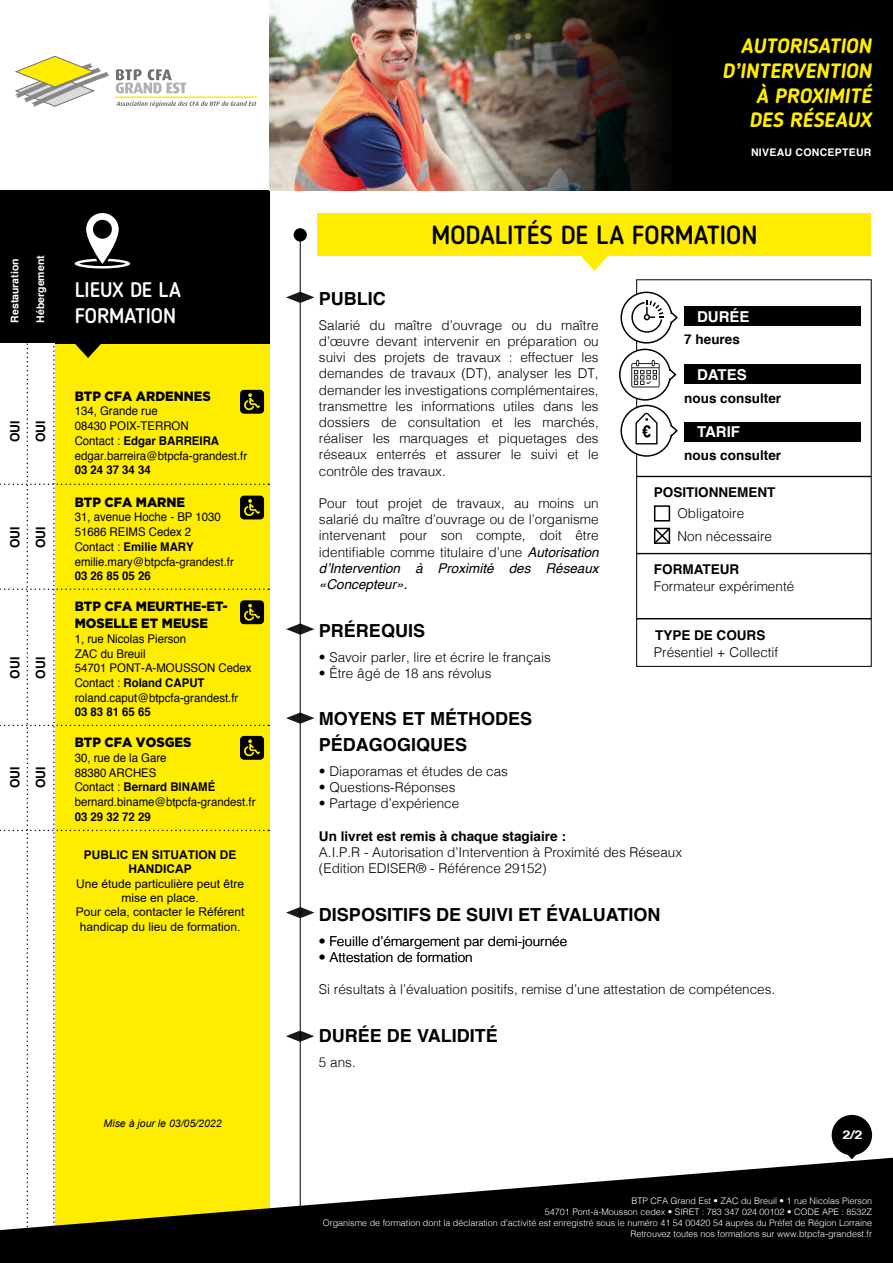
<style>
.page{position:relative;width:893px;height:1263px;background:#fff}
.page>*{position:absolute;margin:0;border:0;box-sizing:border-box;transform-origin:0 0}
.t1{font:500 25.95px "Blogger Sans";color:#000}
.t2{font:500 21px/25.2px "Blogger Sans";color:#fff}
.t3{font:italic 700 20.7px/24.8px "Blogger Sans";color:#ffed00;text-align:right}
.t4{font:700 18px/25.2px "Helvetica";color:#000}
.t5{font:700 15px "Helvetica";color:#fff}
.t6{font:300 13.5px/16.2px "Helvetica";color:#000;text-align:justify}
.t7{font:700 13.5px "Helvetica";color:#000}
.t8{font:900 13.5px/16.2px "Gotham HTF";color:#000;scale:.95 1}
.t9{font:700 12.75px/25.7px "Helvetica";color:#000;scale:.95 1}
.t10{font:12px/14.7px "Helvetica";color:#000;scale:.95 1}
.t11{font:12px/14.4px "Arial";color:#000;text-align:center}
.t12{font:700 12px "Helvetica";color:#000;scale:.95 1}
.t13{font:700 12px/14.4px "Arial";color:#000;text-align:center}
.t14{font:700 12px "Helvetica";color:#fff;scale:1.2 1}
.t15{font:700 10.5px "Helvetica";color:#fff}
.t16{font:italic 10.5px "Arial";color:#000}
.t17{font:700 10.5px "Helvetica";letter-spacing:.025em;color:#fff}
.t18{font:300 9px/10.8px "Helvetica";color:#fff;text-align:right}
.s1{font-weight:700}
.s2{font-weight:400;font-style:italic}
</style>
<div class="page">
<div style="left:0;top:190px;width:270px;height:154px;background:#000"></div>
<svg style="left:75px;top:213px;width:55px;height:55px"></svg>
<div style="left:270px;top:0;width:623px;height:190px;background:#000"></div>
<svg style="left:15px;top:56px;width:94px;height:51px"></svg>
<svg style="left:116px;top:101px;width:140px;height:6px"></svg>
<hr style="left:116px;top:96px;width:141px;height:2px;background:#ffed00">
<svg style="left:116px;top:69px;width:70px;height:24px"></svg>
<img style="left:270px;top:0;width:396px;height:190px">
<svg style="left:832px;top:1115px;width:40px;height:43px"></svg>
<svg style="left:286px;top:292px;width:28px;height:11px"></svg>
<hr style="left:300px;top:235px;width:1px;height:975px;background:#000">
<div style="left:294px;top:228px;width:13px;height:13px;background:#000;border-radius:50%"></div>
<div style="left:317px;top:214px;width:554px;height:42px;background:#ffed00"></div>
<svg style="left:581px;top:256px;width:27px;height:15px"></svg>
<svg style="left:269px;top:1158px;width:624px;height:105px;fill:#000"></svg>
<div style="left:684px;top:364px;width:177px;height:20px;background:#000"></div>
<div style="left:684px;top:306px;width:177px;height:20px;background:#000"></div>
<div style="left:684px;top:422px;width:177px;height:20px;background:#000"></div>
<div style="left:636px;top:476px;width:235px;height:78px;border:1px solid #000"></div>
<svg style="left:619px;top:291px;width:59px;height:166px"></svg>
<div style="left:636px;top:554px;width:235px;height:65px;border:1px solid #000"></div>
<div style="left:654px;top:505px;width:16px;height:16px;border:2px solid #000"></div>
<svg style="left:654px;top:527px;width:17px;height:17px"></svg>
<svg style="left:286px;top:623px;width:28px;height:12px"></svg>
<svg style="left:286px;top:712px;width:28px;height:12px"></svg>
<svg style="left:286px;top:907px;width:28px;height:11px"></svg>
<svg style="left:286px;top:1030px;width:28px;height:12px"></svg>
<svg style="left:0;top:343px;width:269px;height:920px"></svg>
<p class="t15" style="left:6px;top:323px;width:66px;rotate:-90deg">Restauration</p>
<p class="t15" style="left:32px;top:323px;width:69px;rotate:-90deg">Hébergement</p>
<p class="t9" style="left:2px;top:442px;width:24px;rotate:-90deg">OUI</p>
<p class="t9" style="left:28px;top:442px;width:24px;rotate:-90deg">OUI</p>
<p class="t9" style="left:2px;top:548px;width:24px;rotate:-90deg">OUI<br>OUI</p>
<p class="t9" style="left:2px;top:679px;width:24px;rotate:-90deg">OUI<br>OUI</p>
<p class="t9" style="left:2px;top:788px;width:24px;rotate:-90deg">OUI<br>OUI</p>
<h2 class="t2" style="left:75px;top:277px;width:108px">LIEUX DE LA<br>FORMATION</h2>
<p class="t8" style="left:75px;top:388px;width:145px">BTP CFA ARDENNES</p>
<p class="t10" style="left:75px;top:404px;width:183px">134, Grande rue<br>08430 POIX-TERRON<br>Contact : <span class="s1">Edgar BARREIRA </span>edgar.barreira@btpcfa-grandest.fr</p>
<p class="t12" style="left:75px;top:460px;width:82px">03 24 37 34 34</p>
<p class="t8" style="left:75px;top:493px;width:118px">BTP CFA MARNE</p>
<p class="t10" style="left:75px;top:510px;width:169px">31, avenue Hoche - BP 1030<br>51686 REIMS Cedex 2<br>Contact : <span class="s1">Emilie MARY </span>emilie.mary@btpcfa-grandest.fr</p>
<p class="t12" style="left:75px;top:566px;width:82px">03 26 85 05 26</p>
<p class="t8" style="left:75px;top:598px;width:163px">BTP CFA MEURTHE-ET-<br>MOSELLE ET MEUSE</p>
<p class="t10" style="left:75px;top:632px;width:188px">1, rue Nicolas Pierson<br>ZAC du Breuil<br>54701 PONT-A-MOUSSON Cedex<br>Contact : <span class="s1">Roland CAPUT </span>roland.caput@btpcfa-grandest.fr</p>
<p class="t12" style="left:75px;top:702px;width:82px">03 83 81 65 65</p>
<p class="t8" style="left:75px;top:734px;width:124px">BTP CFA VOSGES</p>
<p class="t10" style="left:75px;top:751px;width:192px">30, rue de la Gare<br>88380 ARCHES<br>Contact : <span class="s1">Bernard BINAMÉ </span>bernard.biname@btpcfa-grandest.fr</p>
<p class="t12" style="left:75px;top:807px;width:82px">03 29 32 72 29</p>
<p class="t13" style="left:84px;top:847px;width:154px">PUBLIC EN SITUATION DE<br>HANDICAP</p>
<p class="t11" style="left:76px;top:876px;width:170px">Une étude particulière peut être mise en place.<br>Pour cela, contacter le Référent handicap du lieu de formation.</p>
<p class="t16" style="left:104px;top:1116px;width:119px">Mise à jour le 03/05/2022</p>
<h3 class="t3" style="left:722px;top:33px;width:151px">AUTORISATION<br>D’INTERVENTION<br>À PROXIMITÉ<br>DES RÉSEAUX</h3>
<p class="t17" style="left:751px;top:144px;width:122px">NIVEAU CONCEPTEUR</p>
<h1 class="t1" style="left:431px;top:219px;width:328px">MODALITÉS DE LA FORMATION</h1>
<h3 class="t4" style="left:319px;top:286px;width:68px">PUBLIC</h3>
<p class="t6" style="left:319px;top:316px;width:281px">Salarié du maître d’ouvrage ou du maître d’œuvre devant intervenir en préparation ou suivi des projets de travaux : effectuer les demandes de travaux (DT), analyser les DT, demander les investigations complémentaires, transmettre les informations utiles dans les dossiers de consultation et les marchés, réaliser les marquages et piquetages des réseaux enterrés et assurer le suivi et le contrôle des travaux.</p>
<p class="t6" style="left:319px;top:494px;width:281px">Pour tout projet de travaux, au moins un salarié du maître d’ouvrage ou de l’organisme intervenant pour son compte, doit être identifiable comme titulaire d’une <span class="s2">Autorisation d’Intervention à Proximité des Réseaux «Concepteur».</span></p>
<h3 class="t4" style="left:319px;top:618px;width:108px">PRÉREQUIS</h3>
<p class="t6" style="left:319px;top:648px;width:233px">• Savoir parler, lire et écrire le français</p>
<p class="t6" style="left:319px;top:665px;width:174px">• Être âgé de 18 ans révolus</p>
<p class="t5" style="left:697px;top:304px;width:54px">DURÉE</p>
<p class="t7" style="left:684px;top:329px;width:57px">7 heures</p>
<p class="t5" style="left:697px;top:363px;width:51px">DATES</p>
<p class="t7" style="left:684px;top:387px;width:98px">nous consulter</p>
<p class="t5" style="left:697px;top:420px;width:45px">TARIF</p>
<p class="t7" style="left:684px;top:444px;width:98px">nous consulter</p>
<p class="t7" style="left:654px;top:482px;width:123px">POSITIONNEMENT</p>
<p class="t6" style="left:677px;top:501px;width:96px;line-height:22.4px">Obligatoire<br>Non nécessaire</p>
<p class="t7" style="left:654px;top:558px;width:87px">FORMATEUR</p>
<p class="t6" style="left:654px;top:577px;width:142px">Formateur expérimenté</p>
<p class="t7" style="left:655px;top:624px;width:112px">TYPE DE COURS</p>
<p class="t6" style="left:654px;top:643px;width:126px">Présentiel + Collectif</p>
<h3 class="t4" style="left:319px;top:707px;width:215px">MOYENS ET MÉTHODES<br>PÉDAGOGIQUES</h3>
<p class="t6" style="left:319px;top:762px;width:191px">• Diaporamas et études de cas</p>
<p class="t6" style="left:319px;top:778px;width:138px">• Questions-Réponses</p>
<p class="t6" style="left:319px;top:794px;width:142px">• Partage d’expérience</p>
<p class="t7" style="left:319px;top:825px;width:248px">Un livret est remis à chaque stagiaire :</p>
<p class="t6" style="left:319px;top:843px;width:365px">A.I.P.R - Autorisation d’Intervention à Proximité des Réseaux (Edition EDISER® - Référence 29152)</p>
<h3 class="t4" style="left:319px;top:902px;width:343px">DISPOSITIFS DE SUIVI ET ÉVALUATION</h3>
<p class="t6" style="left:319px;top:932px;width:250px">• Feuille d’émargement par demi-journée</p>
<p class="t6" style="left:319px;top:948px;width:155px">• Attestation de formation</p>
<p class="t6" style="left:319px;top:980px;width:458px">Si résultats à l’évaluation positifs, remise d’une attestation de compétences.</p>
<h3 class="t4" style="left:319px;top:1023px;width:180px">DURÉE DE VALIDITÉ</h3>
<p class="t6" style="left:319px;top:1053px;width:38px">5 ans.</p>
<p class="t14" style="left:842px;top:1125px;width:18px">2/2</p>
<p class="t18" style="left:323px;top:1195px;width:551px">BTP CFA Grand Est • ZAC du Breuil • 1 rue Nicolas Pierson<br>54701 Pont-à-Mousson cedex • SIRET : 783 347 024 00102 • CODE APE : 8532Z<br>Organisme de formation dont la déclaration d’activité est enregistré sous le numéro 41 54 00420 54 auprès du Préfet de Région Lorraine Retrouvez toutes nos formations sur www.btpcfa-grandest.fr</p>
</div>
